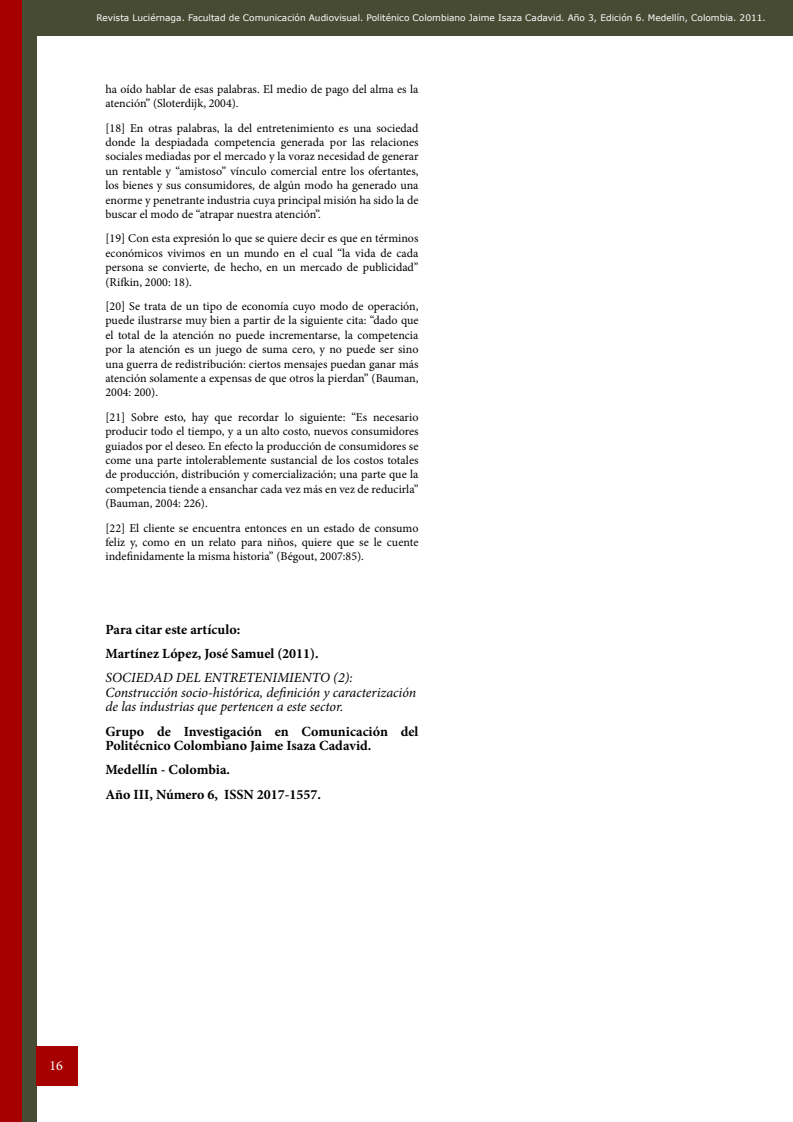
<style>
.page{position:relative;width:793px;height:1122px;background:#fff}
.page>*{position:absolute;margin:0;border:0;box-sizing:border-box;transform-origin:0 0}
.t1{font:700 14px/24.4px "Minion Pro";color:#000}
.t2{font:italic 14px/14.4px "Minion Pro";letter-spacing:-.005em;color:#000}
.t3{font:14px "Minion Pro";color:#fff}
.t4{font:12px/14.4px "Minion Pro";color:#000;text-align:justify}
.t5{font:9px "MS Reference Sans Serif";color:#fff}
</style>
<div class="page">
<div style="left:11px;top:0;width:25px;height:1122px;background:#474b34"></div>
<div style="left:1px;top:0;width:792px;height:36px;background:#474b34"></div>
<div style="left:0;top:0;width:22px;height:1122px;background:#a70000"></div>
<div style="left:36px;top:1046px;width:42px;height:40px;background:#a70000"></div>
<p class="t5" style="left:96px;top:12px;width:671px">Revista Luciérnaga. Facultad de Comunicación Audiovisual. Politénico Colombiano Jaime Isaza Cadavid. Año 3, Edición 6. Medellín, Colombia. 2011.</p>
<p class="t4" style="left:106px;top:82px;width:314px">ha oído hablar de esas palabras. El medio de pago del alma es la atención” (Sloterdijk, 2004).</p>
<p class="t4" style="left:106px;top:121px;width:315px">[18] En otras palabras, la del entretenimiento es una sociedad donde la despiadada competencia generada por las relaciones sociales mediadas por el mercado y la voraz necesidad de generar un rentable y “amistoso” vínculo comercial entre los ofertantes, los bienes y sus consumidores, de algún modo ha generado una enorme y penetrante industria cuya principal misión ha sido la de buscar el modo de “atrapar nuestra atención”.</p>
<p class="t4" style="left:106px;top:231px;width:315px">[19] Con esta expresión lo que se quiere decir es que en términos económicos vivimos en un mundo en el cual “la vida de cada persona se convierte, de hecho, en un mercado de publicidad” (Rifkin, 2000: 18).</p>
<p class="t4" style="left:106px;top:299px;width:315px">[20] Se trata de un tipo de economía cuyo modo de operación, puede ilustrarse muy bien a partir de la siguiente cita: “dado que el total de la atención no puede incrementarse, la competencia por la atención es un juego de suma cero, y no puede ser sino una guerra de redistribución: ciertos mensajes puedan ganar más atención solamente a expensas de que otros la pierdan” (Bauman, 2004: 200).</p>
<p class="t4" style="left:106px;top:410px;width:315px">[21] Sobre esto, hay que recordar lo siguiente: “Es necesario producir todo el tiempo, y a un alto costo, nuevos consumidores guiados por el deseo. En efecto la producción de consumidores se come una parte intolerablemente sustancial de los costos totales de producción, distribución y comercialización; una parte que la competencia tiende a ensanchar cada vez más en vez de reducirla” (Bauman, 2004: 226).</p>
<p class="t4" style="left:106px;top:521px;width:314px">[22] El cliente se encuentra entonces en un estado de consumo feliz y, como en un relato para niños, quiere que se le cuente indefinidamente la misma historia” (Bégout, 2007:85).</p>
<p class="t1" style="left:106px;top:617px;width:215px">Para citar este artículo:<br>Martínez López, José Samuel (2011).</p>
<p class="t2" style="left:106px;top:671px;width:312px">SOCIEDAD DEL ENTRETENIMIENTO (2):<br>Construcción socio-histórica, definición y caracterización de las industrias que pertencen a este sector.</p>
<p class="t1" style="left:106px;top:724px;width:314px;line-height:14.4px">Grupo de Investigación en Comunicación del<br>Politécnico Colombiano Jaime Isaza Cadavid.</p>
<p class="t1" style="left:106px;top:758px;width:217px">Medellín - Colombia.<br>Año III, Número 6, ISSN 2017-1557.</p>
<p class="t3" style="left:50px;top:1056px;width:15px">16</p>
</div>
